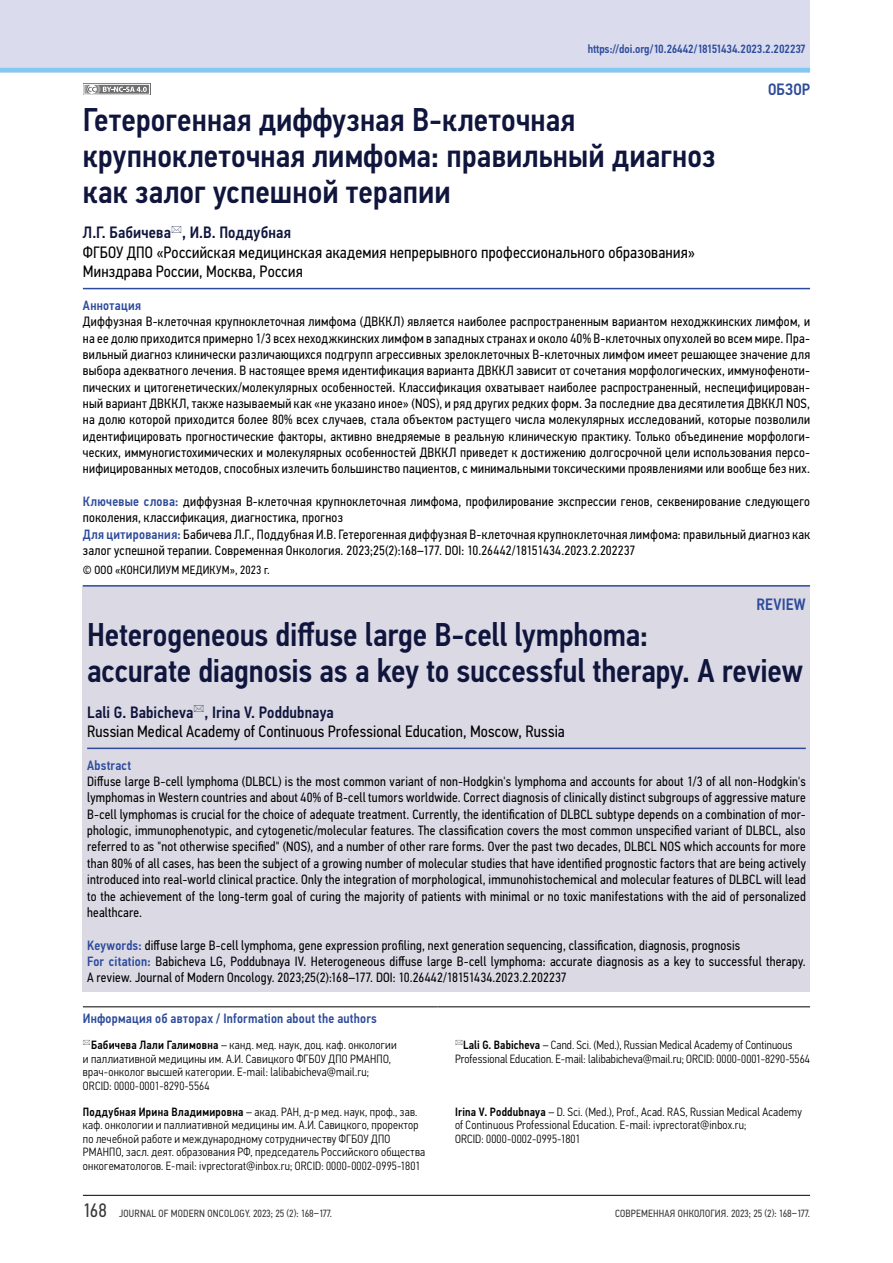
<style>
.page{position:relative;width:893px;height:1263px;background:#fff}
.page>*{position:absolute;margin:0;border:0;box-sizing:border-box;transform-origin:0 0}
.t1{font:500 33px/35.8px "Eco Vector Cond";color:#0f153c}
.t2{font:16.5px/19.4px "Eco Vector Cond";letter-spacing:.01em;color:#000}
.t3{font:500 16.5px "Eco Vector Cond";letter-spacing:.005em;color:#0f153c}
.t4{font:500 16.5px "Eco Vector Cond";letter-spacing:.01em;color:#2d4b9b}
.t5{font:13.5px/16.4px "Eco Vector Cond";letter-spacing:.015em;color:#000;text-align:justify}
.t6{font:500 13.5px "Eco Vector Cond";letter-spacing:.02em;color:#2d4b9b}
.t7{font:300 12px/13.5px "Eco Vector Cond";letter-spacing:.02em;color:#000}
.t8{font:500 12px "Eco Vector Cond";color:#2d4b9b}
.t9{font:12px "Eco Vector Cond";letter-spacing:.02em;color:#000}
.t10{font:10.5px "Eco Vector Cond";letter-spacing:.02em;color:#383838}
.s1{font-weight:500;color:#2d4b9b}
.s2{font-weight:500}
.s3{font-size:19.5px}
</style>
<div class="page">
<div style="left:0;top:0;width:810px;height:72px;background:#dadcee"></div>
<svg style="left:100px;top:86px;width:48px;height:7px"></svg>
<svg style="left:103px;top:87px;width:44px;height:5px"></svg>
<svg style="left:85px;top:86px;width:3px;height:7px"></svg>
<svg style="left:91px;top:84px;width:10px;height:10px"></svg>
<div style="left:87px;top:84px;width:11px;height:11px;border:1px solid #6f6f6f;border-radius:50%"></div>
<svg style="left:88px;top:87px;width:8px;height:5px"></svg>
<div style="left:83px;top:84px;width:67px;height:11px;border:1px solid #fff"></div>
<hr style="left:0;top:68px;width:810px;height:4px;background:#7ecaf3">
<hr style="left:83px;top:1195px;width:727px;height:1px;background:#000">
<div style="left:83px;top:586px;width:727px;height:406px;background:#dbd9e4"></div>
<hr style="left:83px;top:288px;width:727px;height:1px;background:#2d4b9b">
<hr style="left:83px;top:585px;width:727px;height:2px;background:#2d4b9b">
<hr style="left:87px;top:748px;width:719px;height:1px;background:#2d4b9b">
<hr style="left:83px;top:1006px;width:354px;height:1px;background:#000">
<svg style="left:437px;top:1006px;width:18px;height:1px"></svg>
<hr style="left:455px;top:1006px;width:355px;height:1px;background:#000">
<p class="t8" style="left:588px;top:42px;width:220px">https://doi.org/10.26442/18151434.2023.2.202237</p>
<p class="t4" style="left:768px;top:80px;width:44px">ОБЗОР</p>
<h1 class="t1" style="left:83px;top:102px;width:634px">Гетерогенная диффузная В-клеточная крупноклеточная лимфома: правильный диагноз как залог успешной терапии</h1>
<p class="t3" style="left:83px;top:223px;width:209px">Л.Г. Бабичева , И.В. Поддубная</p>
<p class="t2" style="left:83px;top:243px;width:614px">ФГБОУ ДПО «Российская медицинская академия непрерывного профессионального образования»<br>Минздрава России, Москва, Россия</p>
<p class="t6" style="left:83px;top:297px;width:60px">Аннотация</p>
<p class="t5" style="left:83px;top:313px;width:729px">Диффузная В-клеточная крупноклеточная лимфома (ДВККЛ) является наиболее распространенным вариантом неходжкинских лимфом, и на ее долю приходится примерно 1/3 всех неходжкинских лимфом в западных странах и около 40% В-клеточных опухолей во всем мире. Пра&shy;вильный диагноз клинически различающихся подгрупп агрессивных зрелоклеточных В-клеточных лимфом имеет решающее значение для выбора адекватного лечения. В настоящее время идентификация варианта ДВККЛ зависит от сочетания морфологических, иммунофеноти&shy;пических и цитогенетических/молекулярных особенностей. Классификация охватывает наиболее распространенный, неспецифицирован&shy;ный вариант ДВККЛ, также называемый как «не указано иное» (NOS), и ряд других редких форм. За последние два десятилетия ДВККЛ NOS, на долю которой приходится более 80% всех случаев, стала объектом растущего числа молекулярных исследований, которые позволили идентифицировать прогностические факторы, активно внедряемые в реальную клиническую практику. Только объединение морфологи&shy;ческих, иммуногистохимических и молекулярных особенностей ДВККЛ приведет к достижению долгосрочной цели использования персо&shy;нифицированных методов, способных излечить большинство пациентов, с минимальными токсическими проявлениями или вообще без них.</p>
<p class="t5" style="left:83px;top:493px;width:729px;text-align:left"><span class="s1">Ключевые слова:</span> диффузная В-клеточная крупноклеточная лимфома, профилирование экспрессии генов, секвенирование следующего поколения, классификация, диагностика, прогноз<br><span class="s1">Для цитирования:</span> Бабичева Л.Г., Поддубная И.В. Гетерогенная диффузная В-клеточная крупноклеточная лимфома: правильный диагноз как залог успешной терапии. Современная Онкология. 2023;25(2):168–177. DOI: 10.26442/18151434.2023.2.202237</p>
<p class="t9" style="left:83px;top:563px;width:188px">© ООО «КОНСИЛИУМ МЕДИКУМ», 2023 г.</p>
<p class="t4" style="left:757px;top:595px;width:51px">REVIEW</p>
<h1 class="t1" style="left:87px;top:617px;width:717px">Heterogeneous diffuse large B-cell lymphoma:<br>accurate diagnosis as a key to successful therapy. A review</h1>
<p class="t3" style="left:87px;top:702px;width:248px">Lali G. Babicheva , Irina V. Poddubnaya</p>
<p class="t2" style="left:87px;top:722px;width:479px">Russian Medical Academy of Continuous Professional Education, Moscow, Russia</p>
<p class="t6" style="left:87px;top:757px;width:45px">Abstract</p>
<p class="t5" style="left:87px;top:773px;width:720px">Diffuse large B-cell lymphoma (DLBCL) is the most common variant of non-Hodgkin's lymphoma and accounts for about 1/3 of all non-Hodgkin's lymphomas in Western countries and about 40% of B-cell tumors worldwide. Correct diagnosis of clinically distinct subgroups of aggressive mature B-cell lymphomas is crucial for the choice of adequate treatment. Currently, the identification of DLBCL subtype depends on a combination of mor&shy;phologic, immunophenotypic, and cytogenetic/molecular features. The classification covers the most common unspecified variant of DLBCL, also referred to as "not otherwise specified" (NOS), and a number of other rare forms. Over the past two decades, DLBCL NOS which accounts for more than 80% of all cases, has been the subject of a growing number of molecular studies that have identified prognostic factors that are being actively introduced into real-world clinical practice. Only the integration of morphological, immunohistochemical and molecular features of DLBCL will lead to the achievement of the long-term goal of curing the majority of patients with minimal or no toxic manifestations with the aid of personalized healthcare.</p>
<p class="t5" style="left:87px;top:937px;width:720px;text-align:left"><span class="s1">Keywords:</span> diffuse large B-cell lymphoma, gene expression profiling, next generation sequencing, classification, diagnosis, prognosis<br><span class="s1">For citation:</span> Babicheva LG, Poddubnaya IV. Heterogeneous diffuse large B-cell lymphoma: accurate diagnosis as a key to successful therapy.<br>A -review. Journal of Modern Oncology. 2023;25(2):168–177. DOI: 10.26442/18151434.2023.2.202237</p>
<p class="t6" style="left:83px;top:1010px;width:295px">Информация об авторах / Information about the authors</p>
<p class="t7" style="left:83px;top:1038px;width:315px;text-indent:8px"><span class="s2">Бабичева Лали Галимовна</span> – канд. мед. наук, доц. каф. онкологии и паллиативной медицины им. А.И. Савицкого ФГБОУ ДПО РМАНПО, врач‑онколог высшей категории. E-mail: lalibabicheva@mail.ru; ORCID: 0000-0001-8290-5564</p>
<p class="t7" style="left:455px;top:1038px;width:356px;text-indent:8px"><span class="s2">Lali G. Babicheva</span> – Cand. Sci. (Med.), Russian Medical Academy of Continuous<br>Professional Education. E-mail: lalibabicheva@mail.ru; ORCID: 0000-0001-8290-5564</p>
<p class="t7" style="left:83px;top:1105px;width:344px"><span class="s2">Поддубная Ирина Владимировна</span> – акад. РАН, д-р мед. наук, проф., зав. каф. онкологии и паллиативной медицины им. А.И. Савицкого, проректор по лечебной работе и международному сотрудничеству ФГБОУ ДПО РМАНПО, засл. деят. образования РФ, председатель Российского общества онкогематологов. E-mail: ivprectorat@inbox.ru; ORCID: 0000-0002-0995-1801</p>
<p class="t7" style="left:455px;top:1105px;width:348px"><span class="s2">Irina V. Poddubnaya</span> – D. Sci. (Med.), Prof., Acad. RAS, Russian Medical Academy of Continuous Professional Education. E-mail: ivprectorat@inbox.ru;<br>ORCID: 0000-0002-0995-1801</p>
<p class="t10" style="left:83px;top:1208px;width:251px"><span class="s3">168</span> JOURNAL OF MODERN ONCOLOGY. 2023; 25 (2): 168–177.</p>
<p class="t10" style="left:615px;top:1208px;width:196px">СОВРЕМЕННАЯ ОНКОЛОГИЯ. 2023; 25 (2): 168–177.</p>
</div>
